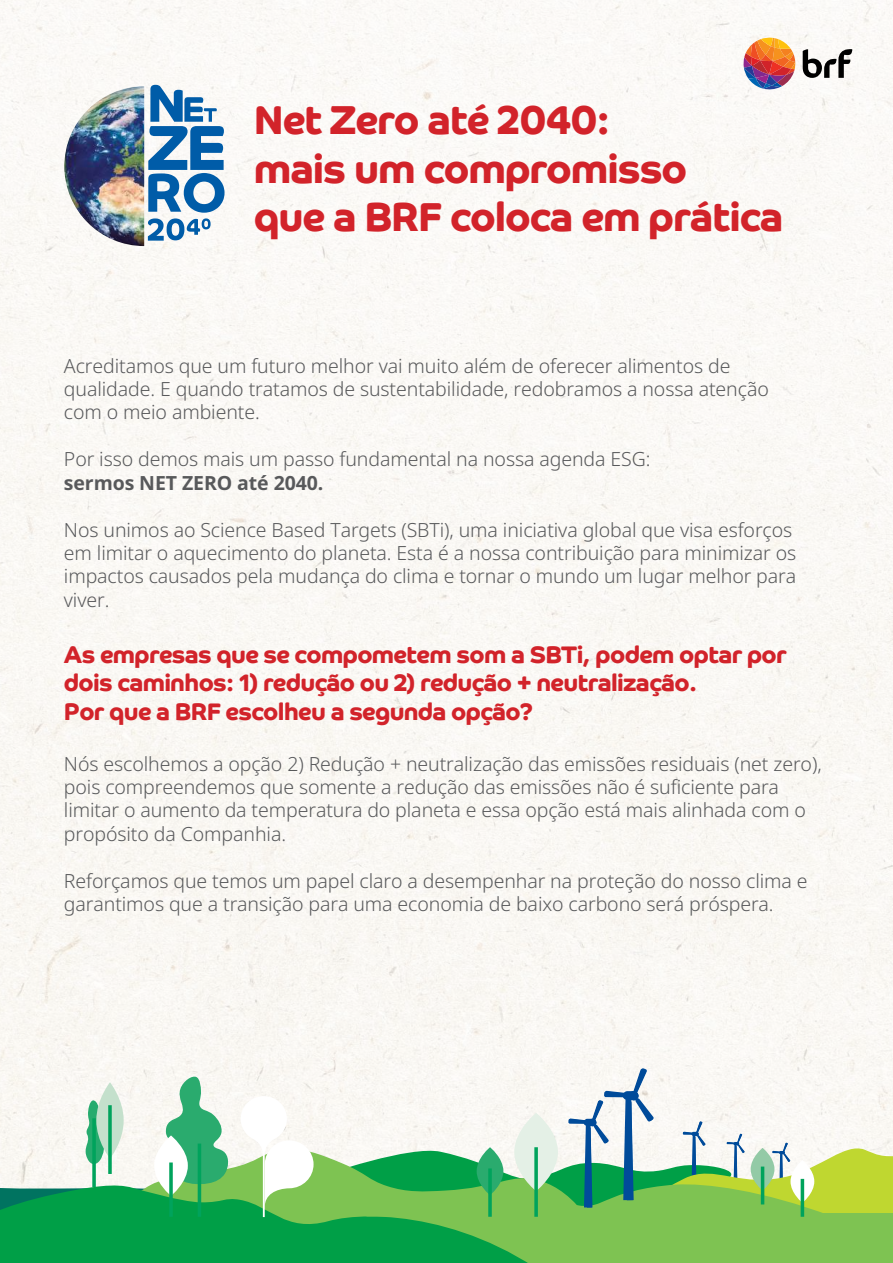
<style>
.page{position:relative;width:893px;height:1263px;background:#fff}
.page>*{position:absolute;margin:0;border:0;box-sizing:border-box;transform-origin:0 0}
.t1{font:700 40.5px/48.6px "Co Headline";letter-spacing:-.025em;color:#d2232a}
.t2{font:700 24px/28.8px "Co Headline";letter-spacing:-.025em;color:#d2232a}
.t3{font:300 19.5px/23.4px "Noto Sans";letter-spacing:-.005em;color:#58595b}
.t4{font:700 19.5px "Noto Sans";letter-spacing:-.005em;color:#58595b}
</style>
<div class="page">
<div style="left:0;top:0;width:893px;height:1068px;background:#faf8f5"></div>
<svg style="left:743px;top:37px;width:52px;height:53px"></svg>
<svg style="left:803px;top:49px;width:49px;height:29px"></svg>
<svg style="left:0;top:1068px;width:893px;height:195px"></svg>
<svg style="left:148px;top:85px;width:77px;height:156px"></svg>
<img style="left:64px;top:86px;width:80px;height:160px">
<h1 class="t1" style="left:254px;top:96px;width:531px">Net Zero até 2040:<br>mais um compromisso<br>que a BRF coloca em prática</h1>
<p class="t3" style="left:64px;top:354px;width:706px">Acreditamos que um futuro melhor vai muito além de oferecer alimentos de qualidade. E quando tratamos de sustentabilidade, redobramos a nossa atenção com o meio ambiente.</p>
<p class="t3" style="left:64px;top:448px;width:588px">Por isso demos mais um passo fundamental na nossa agenda ESG:</p>
<p class="t4" style="left:64px;top:469px;width:261px">sermos NET ZERO até 2040.</p>
<p class="t3" style="left:64px;top:518px;width:734px">Nos unimos ao Science Based Targets (SBTi), uma iniciativa global que visa esforços em limitar o aquecimento do planeta. Esta é a nossa contribuição para minimizar os impactos causados pela mudança do clima e tornar o mundo um lugar melhor para viver.</p>
<p class="t2" style="left:64px;top:640px;width:724px">As empresas que se compometem som a SBTi, podem optar por dois caminhos: 1) redução ou 2) redução + neutralização.<br>Por que a BRF escolheu a segunda opção?</p>
<p class="t3" style="left:64px;top:752px;width:759px">Nós escolhemos a opção 2) Redução + neutralização das emissões residuais (net zero), pois compreendemos que somente a redução das emissões não é suficiente para limitar o aumento da temperatura do planeta e essa opção está mais alinhada com o propósito da Companhia.</p>
<p class="t3" style="left:64px;top:869px;width:745px">Reforçamos que temos um papel claro a desempenhar na proteção do nosso clima e garantimos que a transição para uma economia de baixo carbono será próspera.</p>
</div>
